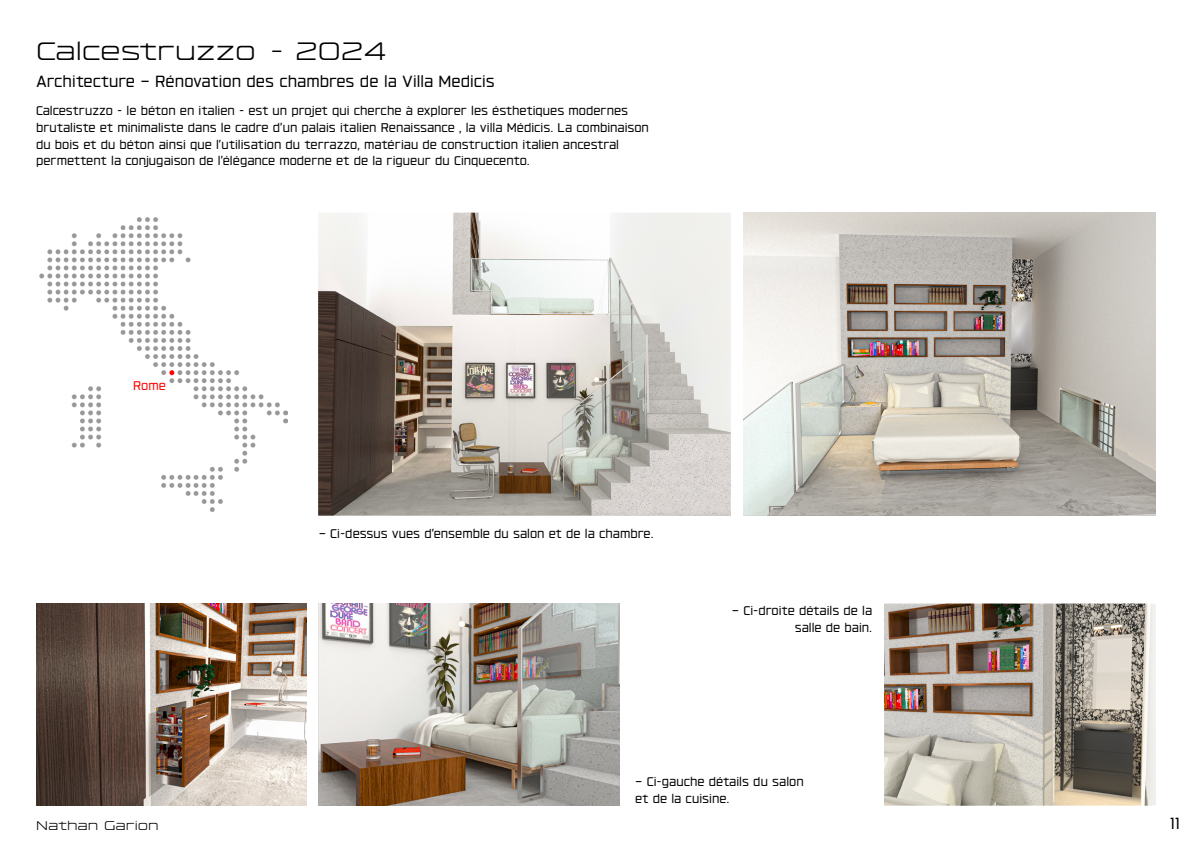
<style>
.page{position:relative;width:1191px;height:842px;background:#fff}
.page>*{position:absolute;margin:0;border:0;box-sizing:border-box;transform-origin:0 0}
.t1{font:300 28px "Hyperspace Race Variable";color:#000}
.t2{font:300 18px "Hyperspace Race Variable";color:#000}
.t3{font:300 14px/16.8px "Hyperspace Race Variable";color:#000}
.t4{font:300 14px "Hyperspace Race Variable";color:#f00}
</style>
<div class="page">
<img style="left:36px;top:603px;width:271px;height:203px">
<img style="left:319px;top:603px;width:300px;height:203px">
<img style="left:318px;top:213px;width:413px;height:303px">
<img style="left:884px;top:603px;width:271px;height:203px">
<img style="left:743px;top:213px;width:412px;height:303px">
<img style="left:40px;top:217px;width:247px;height:294px">
<div style="left:129px;top:378px;width:39px;height:34px;background:#fff"></div>
<h1 class="t1" style="left:36px;top:36px;width:221px">Calcestruzzo</h1>
<p class="t2" style="left:36px;top:72px;width:460px">Architecture – Rénovation des chambres de la Villa Medicis</p>
<p class="t3" style="left:36px;top:102px;width:614px">Calcestruzzo - le béton en italien - est un projet qui cherche à explorer les ésthetiques modernes brutaliste et minimaliste dans le cadre d’un palais italien Renaissance , la villa Médicis. La combinaison du bois et du béton ainsi que l’utilisation du terrazzo, matériau de construction italien ancestral</p>
<h1 class="t1" style="left:270px;top:36px;width:118px">- 2024</h1>
<p class="t3" style="left:36px;top:152px;width:495px">permettent la conjugaison de l’élégance moderne et de la rigueur du Cinquecento.</p>
<p class="t4" style="left:133px;top:378px;width:34px">Rome</p>
<p class="t3" style="left:319px;top:525px;width:336px">– Ci-dessus vues d’ensemble du salon et de la chambre.</p>
<p class="t3" style="left:732px;top:602px;width:142px;text-align:right">– Ci-droite détails de la salle de bain.</p>
<p class="t3" style="left:635px;top:773px;width:170px">– Ci-gauche détails du salon et de la cuisine.</p>
<p class="t3" style="left:36px;top:816px;width:124px">Nathan Garion</p>
<p class="t2" style="left:1169px;top:814px;width:11px">11</p>
</div>
